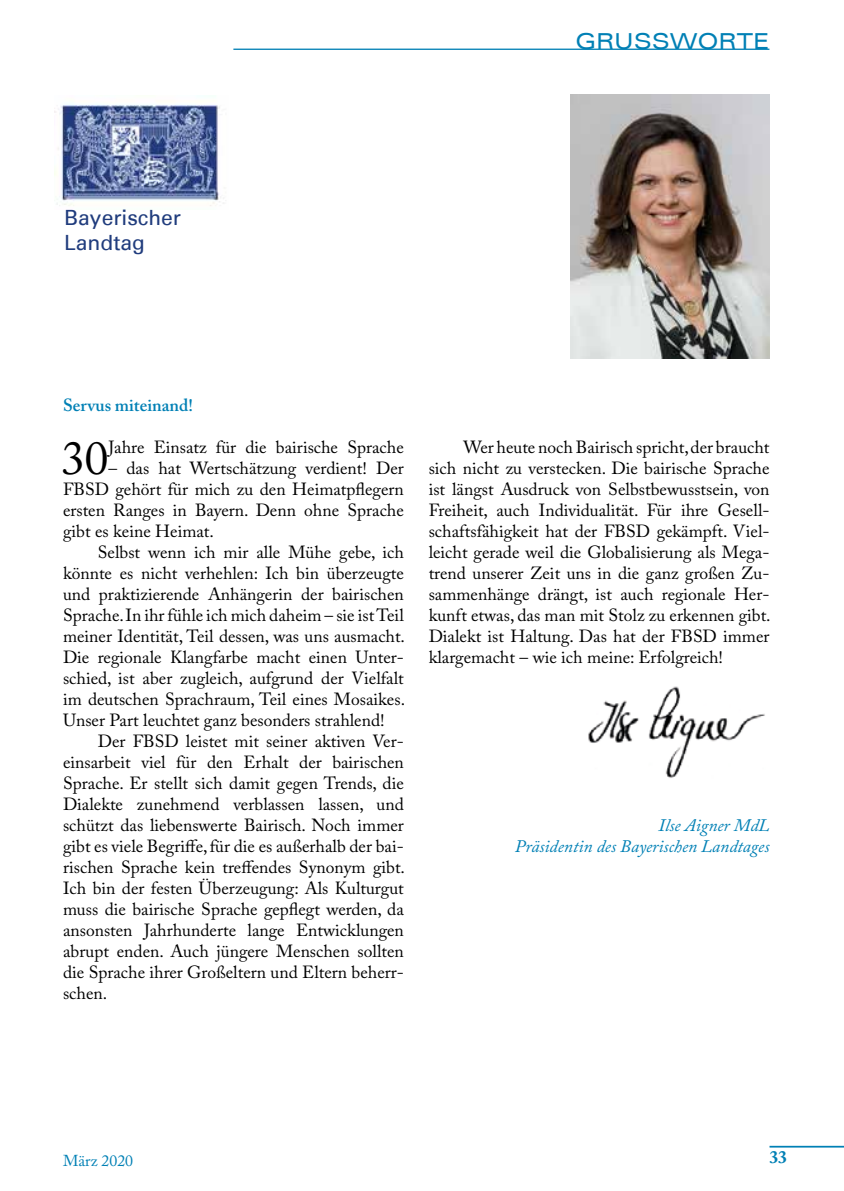
<style>
.page{position:relative;width:844px;height:1191px;background:#fff}
.page>*{position:absolute;margin:0;border:0;box-sizing:border-box;transform-origin:0 0}
.t1{font:47.07px "Adobe Caslon Pro";color:#000}
.t2{font:expanded 22.05px "Univers";color:#0080b5}
.t3{font:21px/25.2px "Univers";color:#203c7d}
.t4{font:17.5px/21px "Adobe Caslon Pro";color:#000;text-align:justify}
.t5{font:italic 17.5px/21px "Adobe Caslon Pro";color:#0080b5;text-align:right}
.t6{font:600 17.5px "Adobe Caslon Pro";color:#0080b5}
.t7{font:700 17.5px "Adobe Caslon Pro";color:#0080b5}
.t8{font:15.75px "Adobe Caslon Pro";color:#0080b5}
</style>
<div class="page">
<hr style="left:769px;top:1145px;width:74px;height:2px;background:#0080b5">
<img style="left:570px;top:94px;width:199px;height:265px">
<img style="left:588px;top:686px;width:177px;height:92px">
<img style="left:54px;top:103px;width:170px;height:103px">
<hr style="left:233px;top:49px;width:536px;height:1px;background:#0080b5">
<p class="t2" style="left:575px;top:28px;width:196px">GRUSSWORTE</p>
<p class="t3" style="left:64px;top:205px;width:118px">Bayerischer<br>Landtag</p>
<p class="t6" style="left:63px;top:394px;width:131px">Servus miteinand!</p>
<h1 class="t1" style="left:61px;top:430px;width:49px">30</h1>
<p class="t4" style="left:108px;top:436px;width:297px">Jahre Einsatz für die bairische Sprache</p>
<p class="t4" style="left:63px;top:457px;width:342px;text-indent:45px">– das hat Wertschätzung verdient! Der FBSD gehört für mich zu den Heimatpflegern ersten Ranges in Bayern. Denn ohne Sprache gibt es keine Heimat.</p>
<p class="t4" style="left:63px;top:541px;width:343px;text-indent:35px">Selbst wenn ich mir alle Mühe gebe, ich könnte es nicht verhehlen: Ich bin überzeugte und praktizierende Anhängerin der bairischen Sprache. In ihr fühle ich mich daheim – sie ist Teil meiner Identität, Teil dessen, was uns ausmacht.<br>Die regionale Klangfarbe macht einen Unter&shy;schied, ist aber zugleich, aufgrund der Vielfalt im deutschen Sprachraum, Teil eines Mosaikes.<br>Unser Part leuchtet ganz besonders strahlend!</p>
<p class="t4" style="left:63px;top:730px;width:343px;text-indent:35px">Der FBSD leistet mit seiner aktiven Ver&shy;einsarbeit viel für den Erhalt der bairischen Sprache. Er stellt sich damit gegen Trends, die Dialekte zunehmend verblassen lassen, und schützt das liebenswerte Bairisch. Noch immer gibt es viele Begriffe, für die es außerhalb der bai&shy;rischen Sprache kein treffendes Synonym gibt.<br>Ich bin der festen Überzeugung: Als Kulturgut muss die bairische Sprache gepflegt werden, da ansonsten Jahrhunderte lange Entwicklungen abrupt enden. Auch jüngere Menschen sollten die Sprache ihrer Großeltern und Eltern beherr&shy;schen.</p>
<p class="t4" style="left:428px;top:436px;width:343px;text-indent:35px">Wer heute noch Bairisch spricht, der braucht sich nicht zu verstecken. Die bairische Sprache ist längst Ausdruck von Selbstbewusstsein, von Freiheit, auch Individualität. Für ihre Gesell&shy;schaftsfähigkeit hat der FBSD gekämpft. Viel&shy;leicht gerade weil die Globalisierung als Mega&shy;trend unserer Zeit uns in die ganz großen Zu&shy;sammenhänge drängt, ist auch regionale Her&shy;kunft etwas, das man mit Stolz zu erkennen gibt.<br>Dialekt ist Haltung. Das hat der FBSD immer klargemacht – wie ich meine: Erfolgreich!</p>
<p class="t5" style="left:514px;top:814px;width:256px">Ilse Aigner MdL<br>Präsidentin des Bayerischen Landtages</p>
<p class="t8" style="left:63px;top:1151px;width:72px">März 2020</p>
<p class="t7" style="left:769px;top:1146px;width:19px">33</p>
</div>
